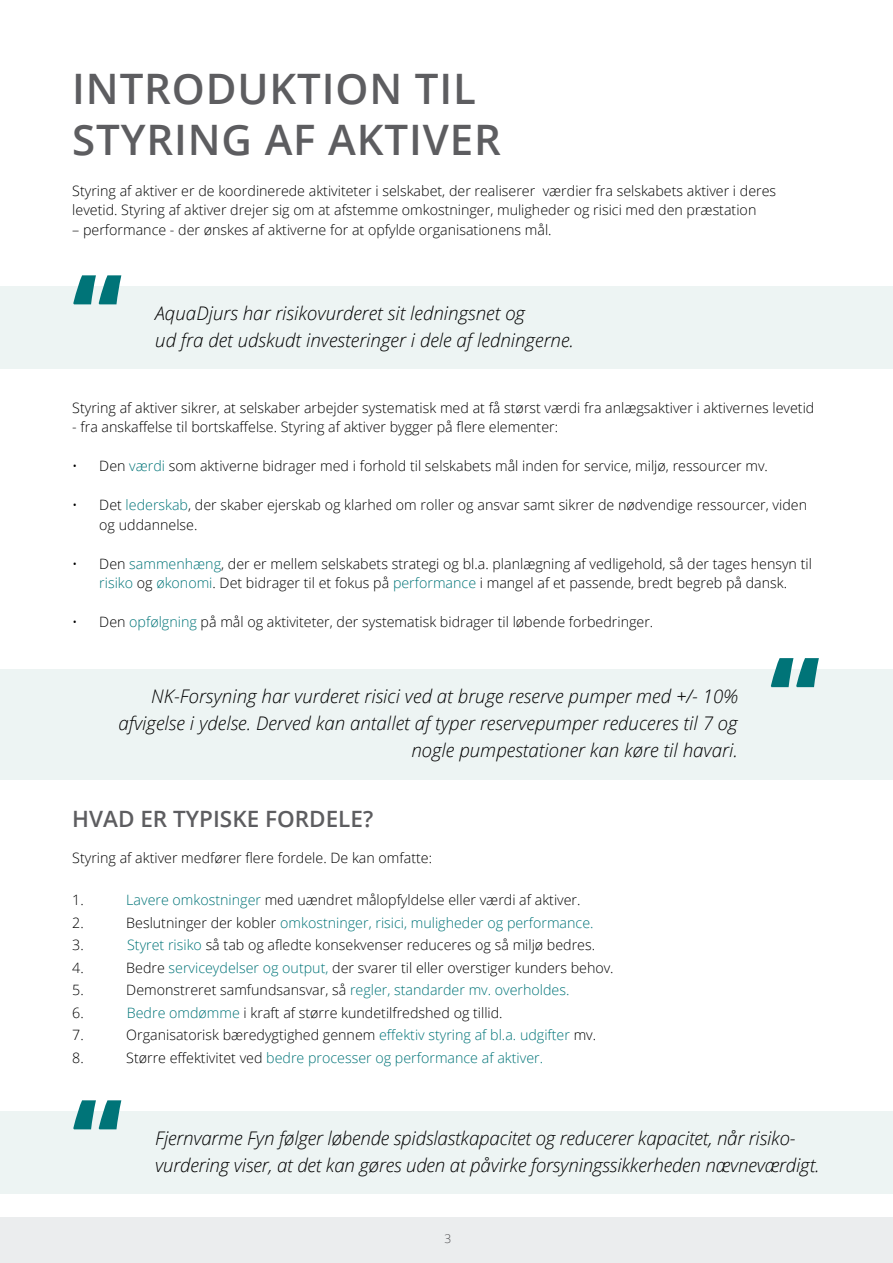
<style>
.page{position:relative;width:893px;height:1263px;background:#fff}
.page>*{position:absolute;margin:0;border:0;box-sizing:border-box;transform-origin:0 0}
.t1{font:800 102px "Open Sans";color:#007478}
.t2{font:600 42px/50.4px "Open Sans";letter-spacing:.02em;color:#5d5d60}
.t3{font:600 22.5px "Open Sans";color:#5d5d60}
.t4{font:italic 300 18.75px/27px "Open Sans";color:#000}
.t5{font:300 14.25px/19.5px "Open Sans";color:#000}
.t6{font:300 14.25px "Open Sans";color:#007478}
.t7{font:300 12px "Open Sans";color:#4d4d4f}
.s1{color:#007478}
.s2{color:#000}
</style>
<div class="page">
<div style="left:0;top:1217px;width:893px;height:46px;background:#ebedee"></div>
<div style="left:0;top:286px;width:893px;height:83px;background:#edf4f3"></div>
<div style="left:0;top:1111px;width:893px;height:83px;background:#edf4f3"></div>
<div style="left:0;top:669px;width:893px;height:111px;background:#edf4f3"></div>
<h2 class="t2" style="left:72px;top:63px;width:430px">INTRODUKTION TIL<br>STYRING AF AKTIVER</h2>
<p class="t5" style="left:72px;top:180px;width:705px">Styring af aktiver er de koordinerede aktiviteter i selskabet, der realiserer værdier fra selskabets aktiver i deres levetid. Styring af aktiver drejer sig om at afstemme omkostninger, muligheder og risici med den præstation</p>
<p class="t5" style="left:72px;top:219px;width:481px">– performance - der ønskes af aktiverne for at opfylde organisationens mål.</p>
<h1 class="t1" style="left:72px;top:233px;width:52px">“</h1>
<h3 class="t4" style="left:155px;top:299px;width:420px">AquaDjurs har risikovurderet sit ledningsnet og<br>ud fra det udskudt investeringer i dele af ledningerne.</h3>
<p class="t5" style="left:72px;top:397px;width:744px">Styring af aktiver sikrer, at selskaber arbejder systematisk med at få størst værdi fra anlægsaktiver i aktivernes levetid</p>
<p class="t5" style="left:72px;top:417px;width:487px">- fra anskaffelse til bortskaffelse. Styring af aktiver bygger på flere elementer:</p>
<p class="t5" style="left:72px;top:456px;width:697px">• Den <span class="s1">værdi</span> som aktiverne bidrager med i forhold til selskabets mål inden for service, miljø, ressourcer mv.</p>
<p class="t5" style="left:99px;top:495px;width:709px;text-indent:-27px">• Det <span class="s1">lederskab</span>, der skaber ejerskab og klarhed om roller og ansvar samt sikrer de nødvendige ressourcer, viden og uddannelse.</p>
<p class="t5" style="left:72px;top:553px;width:741px;text-align:center">• Den <span class="s1">sammenhæng</span>, der er mellem selskabets strategi og bl.a. planlægning af vedligehold, så der tages hensyn til <span class="s1">risiko</span> og <span class="s1">økonomi</span>. Det bidrager til et fokus på <span class="s1">performance</span> i mangel af et passende, bredt begreb på dansk.</p>
<p class="t5" style="left:72px;top:612px;width:583px">• Den <span class="s1">opfølgning</span> på mål og aktiviteter, der systematisk bidrager til løbende forbedringer.</p>
<h3 class="t4" style="left:118px;top:682px;width:621px;text-align:right">NK-Forsyning har vurderet risici ved at bruge reserve pumper med +/- 10% afvigelse i ydelse. Derved kan antallet af typer reservepumper reduceres til 7 og nogle pumpestationer kan køre til havari.</h3>
<h3 class="t3" style="left:72px;top:803px;width:302px">HVAD ER TYPISKE FORDELE?</h3>
<p class="t5" style="left:72px;top:848px;width:361px">Styring af aktiver medfører flere fordele. De kan omfatte:</p>
<p class="t5" style="left:72px;top:890px;width:13px">1.</p>
<p class="t5" style="left:126px;top:890px;width:456px"><span class="s1">Lavere omkostninger</span> med uændret målopfyldelse eller værdi af aktiver.</p>
<p class="t5" style="left:72px;top:912px;width:13px">2.</p>
<p class="t6" style="left:126px;top:913px;width:469px"><span class="s2">Beslutninger der kobler</span> omkostninger, risici, muligheder og performance.</p>
<p class="t5" style="left:72px;top:935px;width:13px">3.</p>
<p class="t5" style="left:127px;top:935px;width:469px"><span class="s1">Styret risiko</span> så tab og afledte konsekvenser reduceres og så miljø bedres.</p>
<p class="t5" style="left:72px;top:957px;width:13px">4.</p>
<p class="t5" style="left:126px;top:957px;width:489px">Bedre <span class="s1">serviceydelser og output,</span> der svarer til eller overstiger kunders behov.</p>
<p class="t5" style="left:72px;top:980px;width:13px">5.</p>
<p class="t6" style="left:126px;top:980px;width:445px"><span class="s2">Demonstreret samfundsansvar, så</span> regler, standarder mv. overholdes.</p>
<p class="t5" style="left:72px;top:1002px;width:13px">6.</p>
<p class="t5" style="left:127px;top:1002px;width:377px"><span class="s1">Bedre omdømme</span> i kraft af større kundetilfredshed og tillid.</p>
<p class="t5" style="left:72px;top:1025px;width:13px">7.</p>
<p class="t5" style="left:126px;top:1025px;width:471px">Organisatorisk bæredygtighed gennem <span class="s1">effektiv styring af bl.a. udgifter</span> mv.</p>
<p class="t5" style="left:72px;top:1047px;width:13px">8.</p>
<p class="t6" style="left:126px;top:1048px;width:418px"><span class="s2">Større effektivitet ved</span> bedre processer og performance af aktiver.</p>
<h1 class="t1" style="left:770px;top:616px;width:52px">“</h1>
<h1 class="t1" style="left:72px;top:1058px;width:52px">“</h1>
<h3 class="t4" style="left:155px;top:1124px;width:666px">Fjernvarme Fyn følger løbende spidslastkapacitet og reducerer kapacitet, når risiko&shy;vurdering viser, at det kan gøres uden at påvirke forsyningssikkerheden nævneværdigt.</h3>
<p class="t7" style="left:445px;top:1230px;width:8px">3</p>
</div>
